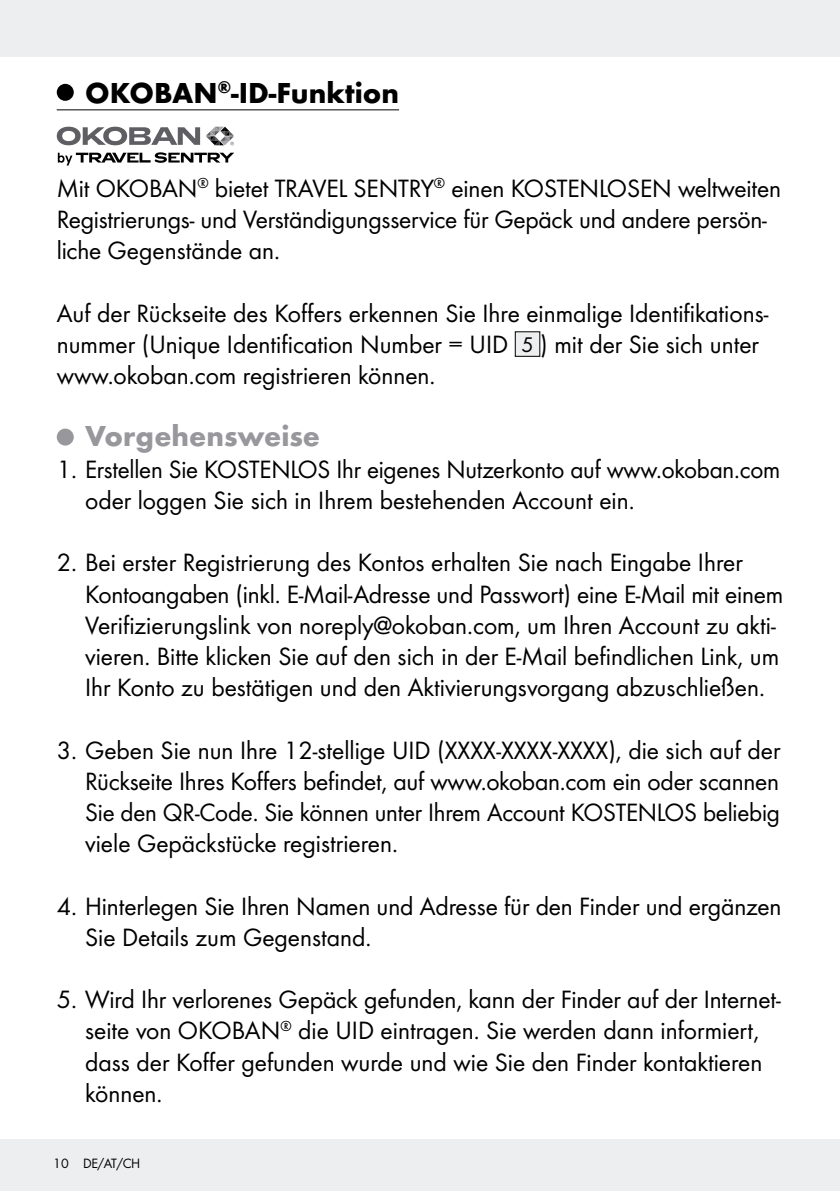
<style>
.page{position:relative;width:840px;height:1191px;background:#fff}
.page>*{position:absolute;margin:0;border:0;box-sizing:border-box;transform-origin:0 0}
.t1{font:700 30px "Futura";color:#000}
.t2{font:700 30px "Futura";color:#97979c}
.t3{font:26px/31.2px "Futura Boo";color:#000}
.t4{font:14px "Futura Boo";letter-spacing:-.03em;color:#000}
.s1{font-size:22px}
</style>
<div class="page">
<div style="left:0;top:1140px;width:839px;height:51px;background:#eceeef"></div>
<div style="left:0;top:0;width:839px;height:57px;background:#eceeef"></div>
<hr style="left:57px;top:109px;width:342px;height:1px;background:#000">
<div style="left:57px;top:84px;width:17px;height:17px;background:#000;border-radius:50%"></div>
<svg style="left:57px;top:127px;width:143px;height:18px"></svg>
<svg style="left:58px;top:152px;width:176px;height:13px"></svg>
<svg style="left:206px;top:127px;width:28px;height:18px"></svg>
<div style="left:515px;top:332px;width:24px;height:24px;background:#eceeef"></div>
<div style="left:514px;top:331px;width:26px;height:26px;border:1px solid #000"></div>
<div style="left:57px;top:428px;width:17px;height:17px;background:#97979c;border-radius:50%"></div>
<p class="t1" style="left:85px;top:74px;width:315px">OKOBAN<sup>®</sup>-ID-Funktion</p>
<p class="t3" style="left:57px;top:172px;width:725px">Mit OKOBAN<sup>®</sup> bietet TRAVEL SENTRY<sup>®</sup> einen KOSTENLOSEN weltweiten<br>Registrierungs- und Verständigungsservice für Gepäck und andere persön&shy;liche Gegenstände an.</p>
<p class="t3" style="left:57px;top:297px;width:713px">Auf der Rückseite des Koffers erkennen Sie Ihre einmalige Identifikations&shy;nummer (Unique Identification Number = UID <span class="s1">5</span> ) mit der Sie sich unter www.okoban.com registrieren können.</p>
<p class="t2" style="left:85px;top:418px;width:236px">Vorgehensweise</p>
<p class="t3" style="left:85px;top:453px;width:696px;text-indent:-28px">1. Erstellen Sie KOSTENLOS Ihr eigenes Nutzerkonto auf www.okoban.com oder loggen Sie sich in Ihrem bestehenden Account ein.</p>
<p class="t3" style="left:85px;top:547px;width:699px;text-indent:-28px">2. Bei erster Registrierung des Kontos erhalten Sie nach Eingabe Ihrer Kontoangaben (inkl. E-Mail-Adresse und Passwort) eine E-Mail mit einem Verifizierungslink von noreply@okoban.com, um Ihren Account zu akti&shy;vieren. Bitte klicken Sie auf den sich in der E-Mail befindlichen Link, um Ihr Konto zu bestätigen und den Aktivierungsvorgang abzuschließen.</p>
<p class="t3" style="left:85px;top:734px;width:696px;text-align:justify;text-indent:-28px">3. Geben Sie nun Ihre 12-stellige UID (XXXX-XXXX-XXXX), die sich auf der Rückseite Ihres Koffers befindet, auf www.okoban.com ein oder scannen Sie den QR-Code. Sie können unter Ihrem Account KOSTENLOS beliebig viele Gepäckstücke registrieren.</p>
<p class="t3" style="left:85px;top:890px;width:697px;text-indent:-28px">4. Hinterlegen Sie Ihren Namen und Adresse für den Finder und ergänzen<br>Sie Details zum Gegenstand.</p>
<p class="t3" style="left:85px;top:983px;width:696px;text-indent:-28px">5. Wird Ihr verlorenes Gepäck gefunden, kann der Finder auf der Internet&shy;seite von OKOBAN<sup>®</sup> die UID eintragen. Sie werden dann informiert, dass der Koffer gefunden wurde und wie Sie den Finder kontaktieren können.</p>
<p class="t4" style="left:53px;top:1154px;width:88px">10 DE/AT/CH</p>
</div>
